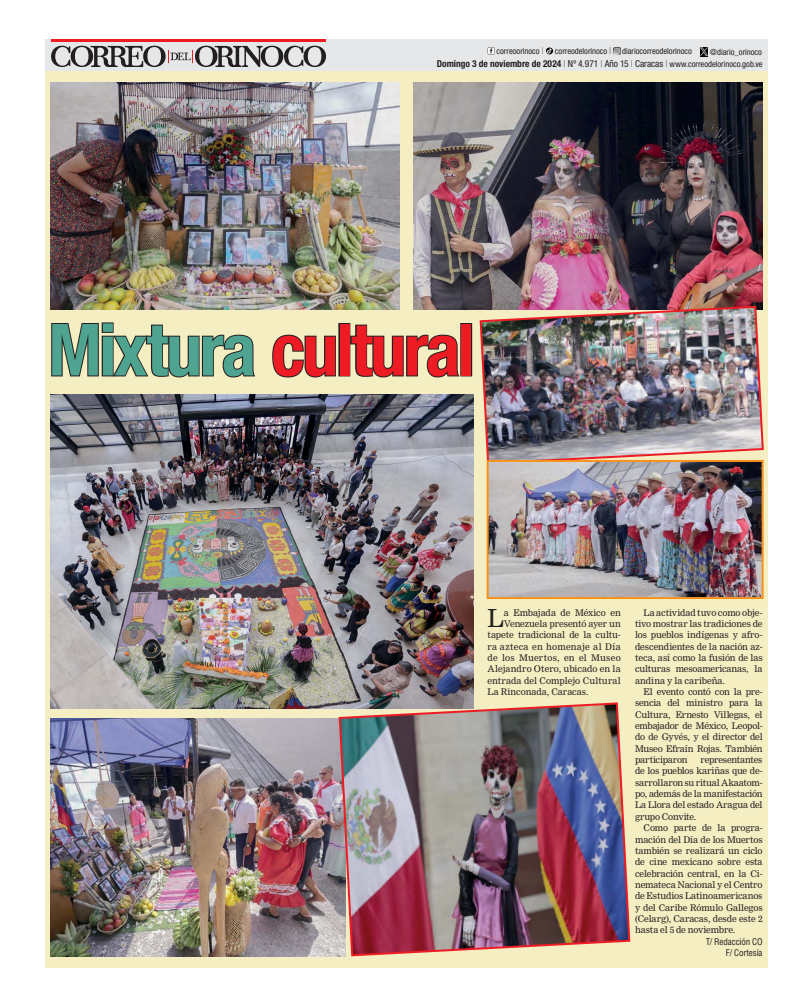
<style>
.page{position:relative;width:808px;height:1007px;background:#fff}
.page>*{position:absolute;margin:0;border:0;box-sizing:border-box;transform-origin:0 0}
.t1{font:700 condensed 72px "Helvetica Neue";letter-spacing:-.03em;color:#ed1c24}
.t2{font:24.3px "Nimrod MT Std";color:#231f20}
.t3{font:9px/11.3px "Nimrod MT Std";letter-spacing:-.01em;color:#231f20;text-align:justify}
.t4{font:9px "Nimrod MT Std";letter-spacing:.03em;color:#231f20}
.t5{font:condensed 9px/11.3px "Helvetica";letter-spacing:-.01em;color:#231f20;text-align:right}
.t6{font:9px "Nimrod MT Std";letter-spacing:.02em;color:#231f20}
.t7{font:condensed 8.5px/12.1px "Helvetica Neue";color:#231f20;text-align:right}
.s1{font-weight:100;font-size:9.5px}
.s2{font-weight:700;font-size:9.5px}
.s3{font-size:9.5px}
.s4{color:#4ea391}
</style>
<div class="page">
<div style="left:45px;top:40px;width:723px;height:34px;background:#e6e7e8"></div>
<hr style="left:51px;top:40px;width:275px;height:2px;background:#ed1c24">
<svg style="left:51px;top:46px;width:275px;height:21px"></svg>
<div style="left:45px;top:71px;width:723px;height:896px;background:#f4eec2"></div>
<svg style="left:488px;top:47px;width:7px;height:7px"></svg>
<svg style="left:488px;top:48px;width:6px;height:6px"></svg>
<svg style="left:546px;top:47px;width:7px;height:7px"></svg>
<svg style="left:613px;top:47px;width:7px;height:7px"></svg>
<svg style="left:700px;top:47px;width:8px;height:9px"></svg>
<svg style="left:51px;top:322px;width:204px;height:56px"></svg>
<svg style="left:272px;top:323px;width:201px;height:55px"></svg>
<img style="left:50px;top:82px;width:350px;height:227px">
<img style="left:414px;top:82px;width:349px;height:227px">
<img style="left:50px;top:718px;width:288px;height:238px">
<img style="left:479px;top:305px;width:285px;height:160px">
<img style="left:50px;top:394px;width:423px;height:314px">
<img style="left:490px;top:463px;width:271px;height:133px">
<div style="left:487px;top:460px;width:277px;height:139px;border:2px solid #f7931d"></div>
<img style="left:338px;top:701px;width:293px;height:256px">
<p class="t7" style="left:497px;top:46px;width:197px">correoorinoco <span class="s1">|</span> correodelorinoco <span class="s1">|</span> diariocorreodelorinoco</p>
<p class="t7" style="left:437px;top:47px;width:327px">@diario_orinoco<br><span class="s2">Domingo 3 de noviembre de 2024</span> <span class="s1">|</span> <span class="s3">Nº 4.971</span> <span class="s1">|</span> <span class="s3">Año 15</span> <span class="s1">|</span> <span class="s3">Caracas</span> <span class="s1">|</span> www.correodelorinoco.gob.ve</p>
<h1 class="t1" style="left:48px;top:324px;width:428px"><span class="s4">Mixtura</span> cultural</h1>
<h2 class="t2" style="left:488px;top:606px;width:18px">L</h2>
<p class="t3" style="left:504px;top:607px;width:119px">a Embajada de México en</p>
<p class="t3" style="left:504px;top:618px;width:119px">Venezuela presentó ayer un</p>
<p class="t3" style="left:488px;top:630px;width:135px">tapete tradicional de la cultu-</p>
<p class="t4" style="left:488px;top:642px;width:135px">ra azteca en homenaje al Día</p>
<p class="t6" style="left:488px;top:653px;width:135px">de los Muertos, en el Museo</p>
<p class="t3" style="left:488px;top:664px;width:135px">Alejandro Otero, ubicado en la</p>
<p class="t3" style="left:488px;top:675px;width:135px">entrada del Complejo Cultural</p>
<p class="t3" style="left:488px;top:686px;width:103px">La Rinconada, Caracas.</p>
<p class="t3" style="left:635px;top:607px;width:129px;text-indent:9px">La actividad tuvo como obje&shy;tivo mostrar las tradiciones de los pueblos indígenas y afro&shy;descendientes de la nación az&shy;teca, así como la fusión de las culturas mesoamericanas, la andina y la caribeña.</p>
<p class="t3" style="left:635px;top:686px;width:129px;text-indent:9px">El evento contó con la pre&shy;sencia del ministro para la Cultura, Ernesto Villegas, el embajador de México, Leopol&shy;do de Gyvés, y el director del Museo Efraín Rojas. También participaron</p>
<p class="t3" style="left:635px;top:754px;width:129px;text-indent:65px">representantes de los pueblos kariñas que de&shy;sarrollaron su ritual Akaatom&shy;po, además de la manifestación La Llora del estado Aragua del grupo Convite.</p>
<p class="t3" style="left:635px;top:822px;width:129px;text-indent:9px">Como parte de la progra&shy;mación del Día de los Muertos también se realizará un ciclo de cine mexicano sobre esta celebración central, en la Ci&shy;nemateca Nacional y el Centro de Estudios Latinoamericanos y del Caribe Rómulo Gallegos (Celarg), Caracas, desde este 2 hasta el 5 de noviembre.</p>
<p class="t5" style="left:706px;top:935px;width:58px">T/ Redacción CO<br>F/ Cortesía</p>
</div>
